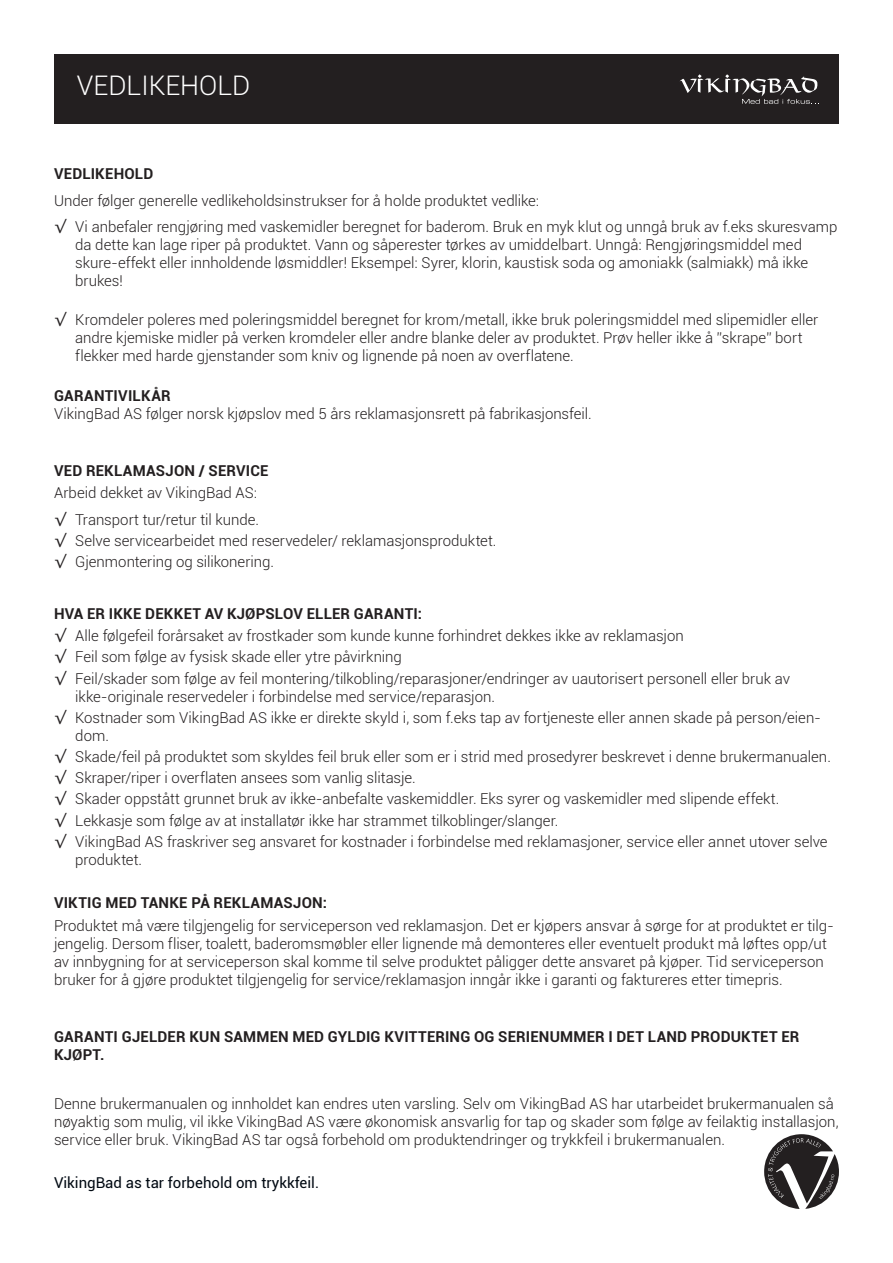
<style>
.page{position:relative;width:893px;height:1263px;background:#fff}
.page>*{position:absolute;margin:0;border:0;box-sizing:border-box;transform-origin:0 0}
.TOC_Sub{font:300 27px "Roboto";color:#fff}
.Tekst_08_norm{font:300 15px/18px "Roboto";color:#231f20}
.Tekst_08_norm_fet{font:700 15px/18px "Roboto";letter-spacing:.01em;color:#231f20}
.TOC_Sub-2{font:15px "Roboto";color:#000912}
.Overskrift__10fet_in{font:700 15px "Roboto";letter-spacing:.01em;color:#231f20}
.s1{font-family:"Verdana";font-weight:400}
</style>
<div class="page">
<svg style="left:764px;top:1134px;width:75px;height:75px"></svg>
<div style="left:54px;top:54px;width:785px;height:69px;background:#231f20"></div>
<svg style="left:680px;top:74px;width:139px;height:30px"></svg>
<p class="TOC_Sub" style="left:77px;top:66px;width:175px">VEDLIKEHOLD</p>
<p class="Overskrift__10fet_in" style="left:54px;top:163px;width:101px">VEDLIKEHOLD</p>
<p class="Tekst_08_norm" style="left:54px;top:191px;width:487px">Under følger generelle vedlikeholdsinstrukser for å holde produktet vedlike:</p>
<p class="Tekst_08_norm" style="left:75px;top:217px;width:764px;text-indent:-21px"><span class="s1">√</span> Vi anbefaler rengjøring med vaskemidler beregnet for baderom. Bruk en myk klut og unngå bruk av f.eks skuresvamp da dette kan lage riper på produktet. Vann og såperester tørkes av umiddelbart. Unngå: Rengjøringsmiddel med skure-effekt eller innholdende løsmiddler! Eksempel: Syrer, klorin, kaustisk soda og amoniakk (salmiakk) må ikke brukes!</p>
<p class="Tekst_08_norm" style="left:75px;top:311px;width:745px;text-indent:-21px"><span class="s1">√</span> Kromdeler poleres med poleringsmiddel beregnet for krom/metall, ikke bruk poleringsmiddel med slipemidler eller andre kjemiske midler på verken kromdeler eller andre blanke deler av produktet. Prøv heller ikke å ”skrape” bort flekker med harde gjenstander som kniv og lignende på noen av overflatene.</p>
<p class="Tekst_08_norm_fet" style="left:54px;top:386px;width:118px">GARANTIVILKÅR</p>
<p class="Tekst_08_norm" style="left:54px;top:404px;width:539px">VikingBad AS følger norsk kjøpslov med 5 års reklamasjonsrett på fabrikasjonsfeil.</p>
<p class="Tekst_08_norm_fet" style="left:54px;top:461px;width:216px">VED REKLAMASJON / SERVICE</p>
<p class="Tekst_08_norm" style="left:54px;top:483px;width:205px">Arbeid dekket av VikingBad AS:</p>
<p class="Tekst_08_norm" style="left:54px;top:510px;width:207px"><span class="s1">√</span> Transport tur/retur til kunde.</p>
<p class="Tekst_08_norm" style="left:54px;top:531px;width:444px"><span class="s1">√</span> Selve servicearbeidet med reservedeler/ reklamasjonsproduktet.</p>
<p class="Tekst_08_norm" style="left:54px;top:552px;width:222px"><span class="s1">√</span> Gjenmontering og silikonering.</p>
<p class="Tekst_08_norm_fet" style="left:54px;top:604px;width:370px">HVA ER IKKE DEKKET AV KJØPSLOV ELLER GARANTI:</p>
<p class="Tekst_08_norm" style="left:54px;top:626px;width:631px"><span class="s1">√</span> Alle følgefeil forårsaket av frostkader som kunde kunne forhindret dekkes ikke av reklamasjon</p>
<p class="Tekst_08_norm" style="left:54px;top:648px;width:349px"><span class="s1">√</span> Feil som følge av fysisk skade eller ytre påvirkning</p>
<p class="Tekst_08_norm" style="left:75px;top:669px;width:716px;text-indent:-21px"><span class="s1">√</span> Feil/skader som følge av feil montering/tilkobling/reparasjoner/endringer av uautorisert personell eller bruk av ikke-originale reservedeler i forbindelse med service/reparasjon.</p>
<p class="Tekst_08_norm" style="left:75px;top:708px;width:747px;text-indent:-21px"><span class="s1">√</span> Kostnader som VikingBad AS ikke er direkte skyld i, som f.eks tap av fortjeneste eller annen skade på person/eien&shy;dom.</p>
<p class="Tekst_08_norm" style="left:54px;top:747px;width:778px"><span class="s1">√</span> Skade/feil på produktet som skyldes feil bruk eller som er i strid med prosedyrer beskrevet i denne brukermanualen.</p>
<p class="Tekst_08_norm" style="left:54px;top:768px;width:363px"><span class="s1">√</span> Skraper/riper i overflaten ansees som vanlig slitasje.</p>
<p class="Tekst_08_norm" style="left:54px;top:789px;width:727px"><span class="s1">√</span> Skader oppstått grunnet bruk av ikke-anbefalte vaskemiddler. Eks syrer og vaskemidler med slipende effekt.</p>
<p class="Tekst_08_norm" style="left:54px;top:811px;width:506px"><span class="s1">√</span> Lekkasje som følge av at installatør ikke har strammet tilkoblinger/slanger.</p>
<p class="Tekst_08_norm" style="left:75px;top:832px;width:754px;text-indent:-21px"><span class="s1">√</span> VikingBad AS fraskriver seg ansvaret for kostnader i forbindelse med reklamasjoner, service eller annet utover selve produktet.</p>
<p class="Tekst_08_norm_fet" style="left:54px;top:893px;width:275px">VIKTIG MED TANKE PÅ REKLAMASJON:</p>
<p class="Tekst_08_norm" style="left:54px;top:916px;width:781px">Produktet må være tilgjengelig for serviceperson ved reklamasjon. Det er kjøpers ansvar å sørge for at produktet er tilg&shy;jengelig. Dersom fliser, toalett, baderomsmøbler eller lignende må demonteres eller eventuelt produkt må løftes opp/ut av innbygning for at serviceperson skal komme til selve produktet påligger dette ansvaret på kjøper. Tid serviceperson bruker for å gjøre produktet tilgjengelig for service/reklamasjon inngår ikke i garanti og faktureres etter timepris.</p>
<p class="Tekst_08_norm_fet" style="left:54px;top:1027px;width:747px">GARANTI GJELDER KUN SAMMEN MED GYLDIG KVITTERING OG SERIENUMMER I DET LAND PRODUKTET ER<br>KJØPT.</p>
<p class="Tekst_08_norm" style="left:54px;top:1094px;width:786px">Denne brukermanualen og innholdet kan endres uten varsling. Selv om VikingBad AS har utarbeidet brukermanualen så nøyaktig som mulig, vil ikke VikingBad AS være økonomisk ansvarlig for tap og skader som følge av feilaktig installasjon, service eller bruk. VikingBad AS tar også forbehold om produktendringer og trykkfeil i brukermanualen.</p>
<p class="TOC_Sub-2" style="left:54px;top:1172px;width:267px">VikingBad as tar forbehold om trykkfeil.</p>
</div>
